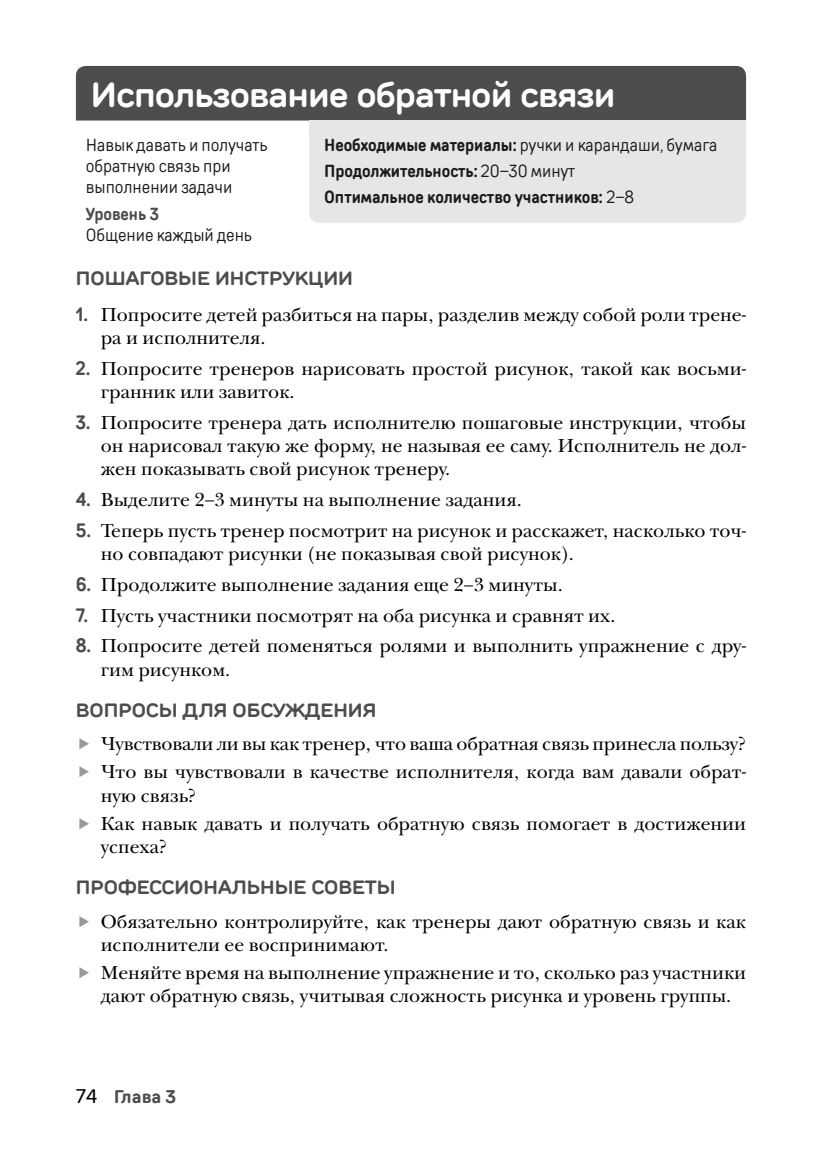
<style>
.page{position:relative;width:822px;height:1169px;background:#fff}
.page>*{position:absolute;margin:0;border:0;box-sizing:border-box;transform-origin:0 0}
.t1{font:700 35px "TT Rounds";letter-spacing:-.01em;color:#fff}
.t2{font:19.43px/23.3px "New Baskerville C";color:#000}
.t3{font:700 19.25px "TT Rounds";letter-spacing:.15em;color:#4d4d4d}
.t4{font:700 18.38px "TT Rounds Condensed";color:#4d4d4d;scale:1.1 1}
.t5{font:700 17.5px/26.2px "TT Rounds Condensed";color:#1a1a1a}
.t6{font:17.5px/21.3px "TT Rounds Condensed";color:#1a1a1a}
.t7{font:700 17.5px "TT Rounds Condensed";color:#4d4d4d}
.s1{font-weight:400}
.s2{font-family:"TT Rounds Condensed";font-weight:700;color:#4d4d4d}
.s3{font-family:"Sans Rounded Light C";font-weight:400;font-size:19.25px;color:#000}
</style>
<div class="page">
<div style="left:76px;top:66px;width:670px;height:55px;background:#4d4d4d"></div>
<div style="left:309px;top:121px;width:437px;height:16px;background:#e6e6e6"></div>
<div style="left:309px;top:137px;width:437px;height:86px;background:#e6e6e6"></div>
<h1 class="t1" style="left:91px;top:71px;width:525px">И спользование обратной связи</h1>
<p class="t6" style="left:86px;top:133px;width:183px">Навык давать и получать обратную связь при выполнении задачи</p>
<p class="t7" style="left:86px;top:202px;width:75px">Уровень 3</p>
<p class="t6" style="left:86px;top:224px;width:168px">Общение каждый день</p>
<p class="t5" style="left:324px;top:131px;width:394px">Необходимые материалы: <span class="s1">ручки и карандаши, бумага<br></span>Продолжительность: <span class="s1">20–30 минут<br></span>Оптимальное количество участников: <span class="s1">2–8</span></p>
<p class="t3" style="left:76px;top:265px;width:77px">Пошагов</p>
<p class="t3" style="left:178px;top:265px;width:66px">ые инст</p>
<p class="t3" style="left:269px;top:265px;width:85px">рукции</p>
<p class="t2" style="left:101px;top:303px;width:646px;text-indent:-25px"><span class="s2">1.</span> Попросите детей разбиться на пары, разделив между собой роли трене&shy;ра и исполнителя.</p>
<p class="t2" style="left:101px;top:357px;width:646px;text-indent:-25px"><span class="s2">2.</span> Попросите тренеров нарисовать простой рисунок, такой как восьми&shy;гранник или завиток.</p>
<p class="t2" style="left:101px;top:411px;width:646px;text-align:justify;text-indent:-25px"><span class="s2">3.</span> Попросите тренера дать исполнителю пошаговые инструкции, чтобы он нарисовал такую же форму, не называя ее саму. Исполнитель не дол&shy;жен показывать свой рисунок тренеру.</p>
<p class="t2" style="left:76px;top:488px;width:447px"><span class="s2">4.</span> Выделите 2–3 минуты на выполнение задания.</p>
<p class="t2" style="left:101px;top:519px;width:646px;text-indent:-25px"><span class="s2">5.</span> Теперь пусть тренер посмотрит на рисунок и расскажет, насколько точ&shy;но совпадают рисунки (не показывая свой рисунок).</p>
<p class="t2" style="left:76px;top:573px;width:488px"><span class="s2">6.</span> Продолжите выполнение задания еще 2–3 минуты.</p>
<p class="t2" style="left:76px;top:604px;width:541px"><span class="s2">7.</span> Пусть участники посмотрят на оба рисунка и сравнят их.</p>
<p class="t2" style="left:101px;top:634px;width:646px;text-indent:-25px"><span class="s2">8.</span> Попросите детей поменяться ролями и выполнить упражнение с дру&shy;гим рисунком.</p>
<p class="t3" style="left:76px;top:697px;width:302px">Воп росы для обсуждения</p>
<p class="t2" style="left:101px;top:730px;width:646px;line-height:28.3px">Чувствовали ли вы как тренер, что ваша обратная связь принесла пользу?<br>Что вы чувствовали в качестве исполнителя, когда вам давали обрат-</p>
<p class="t2" style="left:101px;top:781px;width:646px;line-height:28.3px">ную связь?<br>Как навык давать и получать обратную связь помогает в достижении</p>
<p class="t2" style="left:101px;top:835px;width:68px">успеха?</p>
<p class="t3" style="left:76px;top:874px;width:250px">Профессиональн ые сов</p>
<p class="t3" style="left:352px;top:874px;width:45px">еты</p>
<p class="t2" style="left:101px;top:909px;width:646px">Обязательно контролируйте, как тренеры дают обратную связь и как исполнители ее воспринимают.</p>
<p class="t2" style="left:101px;top:961px;width:646px">Меняйте время на выполнение упражнение и то, сколько раз участники дают обратную связь, учитывая сложность рисунка и уровень группы.</p>
<p class="t4" style="left:76px;top:1084px;width:93px"><span class="s3">74</span> Глава 3</p>
</div>
